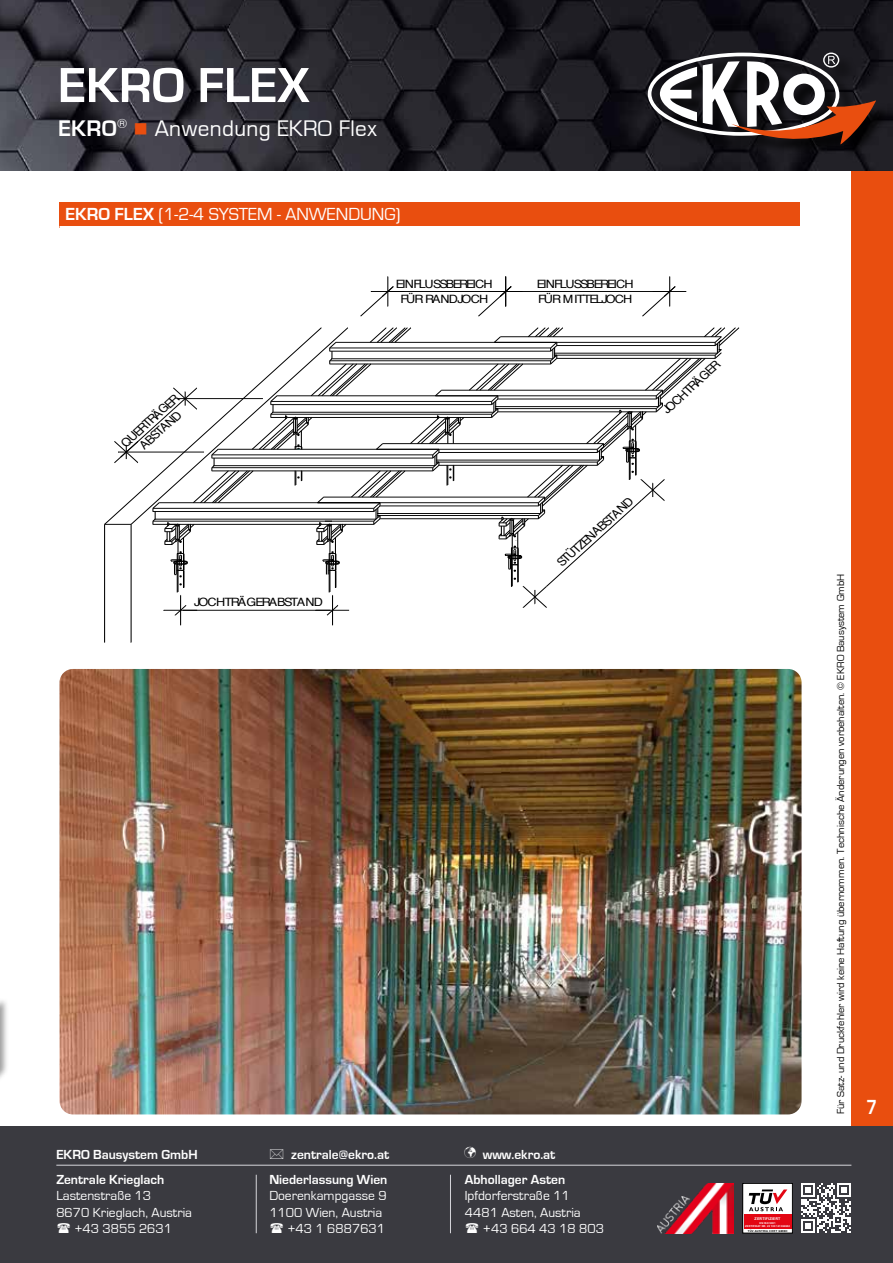
<style>
.page{position:relative;width:893px;height:1263px;background:#fff}
.page>*{position:absolute;margin:0;border:0;box-sizing:border-box;transform-origin:0 0}
.t1{font:700 51px "Eurostile";color:#fff}
.t2{font:23.25px "Eurostile";letter-spacing:.015em;color:#fff}
.t3{font:700 21px "Eurostile";color:#fff;scale:.82 1}
.t4{font:18px "Eurostile";color:#fff}
.t5{font:13.5px "Eurostile";color:#fff}
.t6{font:700 13.5px "Eurostile";color:#fff}
.t7{font:12px/14.1px "Helvetica";color:#000;text-align:center}
.t8{font:11.4px/15px "Helvetica";letter-spacing:-.11em;color:#000;text-align:center;scale:1.11 1}
.t9{font:11.4px "Helvetica";letter-spacing:-.085em;color:#000;scale:1.11 1}
.t10{font:10.5px "Eurostile";color:#000}
.t11{font:700 3.75px "Arial";letter-spacing:.02em;color:#fff}
.t12{font:700 2.7px/3.4px "Arial";letter-spacing:.02em;color:#fff;text-align:center}
.t13{font:700 2.7px "Arial";letter-spacing:.08em;color:#000}
.s1{font-weight:700}
.s2{color:#e94e0f}
</style>
<div class="page">
<div style="left:851px;top:170px;width:42px;height:957px;background:#e94e0f"></div>
<img style="left:1px;top:0;width:892px;height:170px">
<img style="left:0;top:0;width:1px;height:170px">
<div style="left:650px;top:55px;width:242px;height:106px;background:#000;opacity:.75"></div>
<svg style="left:648px;top:53px;width:228px;height:91px"></svg>
<div style="left:0;top:1127px;width:893px;height:136px;background:#3a3a40"></div>
<div style="left:743px;top:1183px;width:49px;height:50px;background:#fff"></div>
<div style="left:744px;top:1214px;width:47px;height:15px;background:#e30613"></div>
<svg style="left:749px;top:1189px;width:38px;height:22px"></svg>
<img style="left:658px;top:1183px;width:75px;height:50px">
<hr style="left:256px;top:1175px;width:1px;height:58px;background:#d6d6db">
<hr style="left:450px;top:1175px;width:1px;height:58px;background:#d6d6db">
<hr style="left:56px;top:1165px;width:795px;height:1px;background:#d6d6db">
<svg style="left:801px;top:1183px;width:50px;height:50px"></svg>
<hr style="left:104px;top:524px;width:1px;height:118px;background:#000">
<hr style="left:131px;top:524px;width:1px;height:118px;background:#000">
<hr style="left:390px;top:291px;width:113px;height:1px;background:#000">
<hr style="left:508px;top:291px;width:159px;height:1px;background:#000">
<svg style="left:478px;top:276px;width:34px;height:40px"></svg>
<svg style="left:642px;top:276px;width:44px;height:40px"></svg>
<svg style="left:360px;top:276px;width:34px;height:40px"></svg>
<svg style="left:104px;top:327px;width:635px;height:298px"></svg>
<img style="left:60px;top:669px;width:741px;height:445px">
<div style="left:60px;top:202px;width:740px;height:25px;background:#e94e0f"></div>
<hr style="left:60px;top:226px;width:740px;height:3px;background:#fff">
<div style="left:0;top:997px;width:10px;height:126px;background:#000;opacity:.4"></div>
<img style="left:0;top:993px;width:1px;height:126px">
<h1 class="t1" style="left:58px;top:57px;width:252px">EKRO FLEX</h1>
<h2 class="t2" style="left:58px;top:115px;width:320px"><span class="s1">EKRO</span><sup>®</sup> <span class="s2">■</span> Anwendung EKRO Flex</h2>
<h3 class="t4" style="left:66px;top:204px;width:336px"><span class="s1">EKRO FLEX</span> (1-2-4 SYSTEM - ANWENDUNG)</h3>
<p class="t7" style="left:119px;top:440px;width:75px;rotate:-42deg">QUERTRÄGER<br>ABSTAND</p>
<p class="t9" style="left:194px;top:593px;width:117px">JOCHTRÄGERABSTAND</p>
<p class="t8" style="left:396px;top:276px;width:89px">EINFLUSSBEREICH<br>FÜR RANDJOCH</p>
<p class="t8" style="left:537px;top:276px;width:89px;text-align:left">EINFLUSSBEREICH<br>FÜR M ITTELJOCH</p>
<p class="t7" style="left:555px;top:559px;width:99px;rotate:-42deg">STÜTZENABSTAND</p>
<p class="t7" style="left:660px;top:406px;width:74px;rotate:-42deg">JOCHTRÄGER</p>
<p class="t6" style="left:56px;top:1147px;width:143px">EKRO Bausystem GmbH</p>
<p class="t6" style="left:291px;top:1147px;width:99px">zentrale@ekro.at</p>
<p class="t6" style="left:464px;top:1147px;width:93px">✓ www.ekro.at</p>
<p class="t6" style="left:56px;top:1172px;width:110px">Zentrale Krieglach</p>
<p class="t5" style="left:56px;top:1188px;width:96px">Lastenstraße 13</p>
<p class="t5" style="left:56px;top:1205px;width:137px">8670 Krieglach, Austria</p>
<p class="t5" style="left:74px;top:1221px;width:99px">+43 3855 2631</p>
<p class="t6" style="left:269px;top:1172px;width:119px">Niederlassung Wien</p>
<p class="t5" style="left:269px;top:1188px;width:119px">Doerenkampgasse 9</p>
<p class="t5" style="left:269px;top:1205px;width:114px">1100 Wien, Austria</p>
<p class="t5" style="left:287px;top:1221px;width:99px">+43 1 6887631</p>
<p class="t6" style="left:465px;top:1172px;width:102px">Abhollager Asten</p>
<p class="t5" style="left:465px;top:1188px;width:106px">Ipfdorferstraße 11</p>
<p class="t5" style="left:465px;top:1205px;width:117px">4481 Asten, Austria</p>
<p class="t5" style="left:483px;top:1221px;width:123px">+43 664 43 18 803</p>
<p class="t11" style="left:755px;top:1216px;width:27px">ZERTIFIZIERT</p>
<p class="t13" style="left:748px;top:1229px;width:41px">TÜV AUSTRIA CERT GMBH</p>
<p class="t12" style="left:745px;top:1221px;width:46px">EN ISO 9001<br>ZERTIFIKAT NR. 20 100 141384682</p>
<p class="t10" style="left:835px;top:1114px;width:542px;rotate:-90deg">Für Satz- und Druckfehler wird keine Haftung übernommen. Technische Änderungen vorbehalten. © EKRO Bausystem GmbH</p>
<h3 class="t3" style="left:866px;top:1096px;width:15px">7</h3>
</div>
